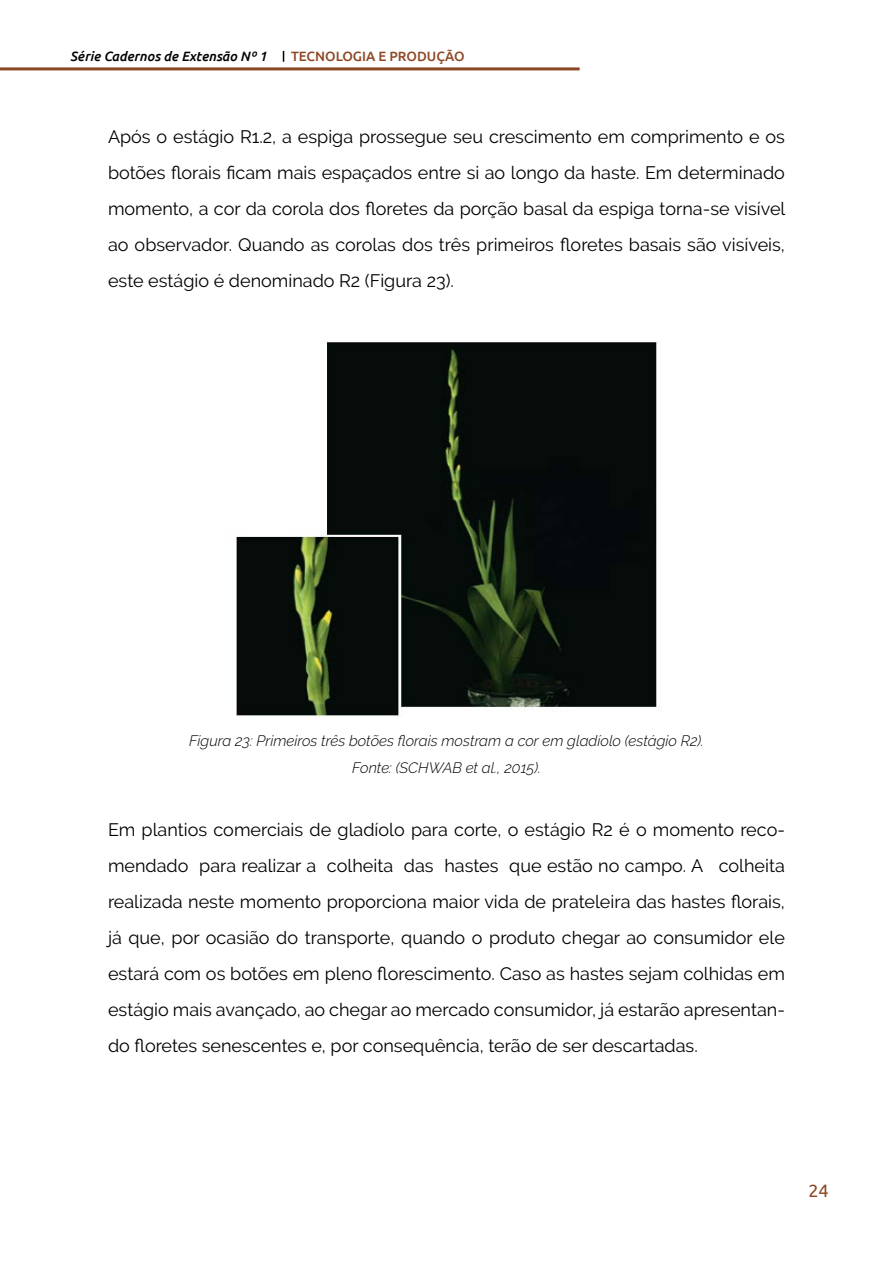
<style>
.page{position:relative;width:893px;height:1263px;background:#fff}
.page>*{position:absolute;margin:0;border:0;box-sizing:border-box;transform-origin:0 0}
.t1{font:18px/36px "Raleway";color:#000;text-align:justify}
.t2{font:18px "Ubuntu";color:#8e4723}
.t3{font:italic 300 15px/27px "Raleway";color:#000;text-align:center}
.t4{font:italic 500 13.5px "Ubuntu";color:#000}
.t5{font:500 13.5px "Ubuntu";color:#8e4723}
</style>
<div class="page">
<hr style="left:0;top:67px;width:580px;height:3px;background:#8e4724">
<img style="left:236px;top:342px;width:421px;height:375px">
<p class="t4" style="left:70px;top:48px;width:198px">Série Cadernos de Extensão Nº 1</p>
<p class="t5" style="left:291px;top:48px;width:175px">TECNOLOGIA E PRODUÇÃO</p>
<p class="t1" style="left:108px;top:119px;width:679px">Após o estágio R1.2, a espiga prossegue seu crescimento em comprimento e os botões florais ficam mais espaçados entre si ao longo da haste. Em determinado momento, a cor da corola dos floretes da porção basal da espiga torna-se visível ao observador. Quando as corolas dos três primeiros floretes basais são visíveis, este estágio é denominado R2 (Figura 23).</p>
<p class="t3" style="left:189px;top:727px;width:516px">Figura 23: Primeiros três botões florais mostram a cor em gladíolo (estágio R2).<br>Fonte: (SCHWAB et al., 2015).</p>
<p class="t1" style="left:108px;top:812px;width:678px">Em plantios comerciais de gladíolo para corte, o estágio R2 é o momento reco&shy;mendado para realizar a colheita das hastes que estão no campo. A colheita realizada neste momento proporciona maior vida de prateleira das hastes florais, já que, por ocasião do transporte, quando o produto chegar ao consumidor ele estará com os botões em pleno florescimento. Caso as hastes sejam colhidas em estágio mais avançado, ao chegar ao mercado consumidor, já estarão apresentan&shy;do floretes senescentes e, por consequência, terão de ser descartadas.</p>
<p class="t2" style="left:808px;top:1179px;width:22px">24</p>
</div>
